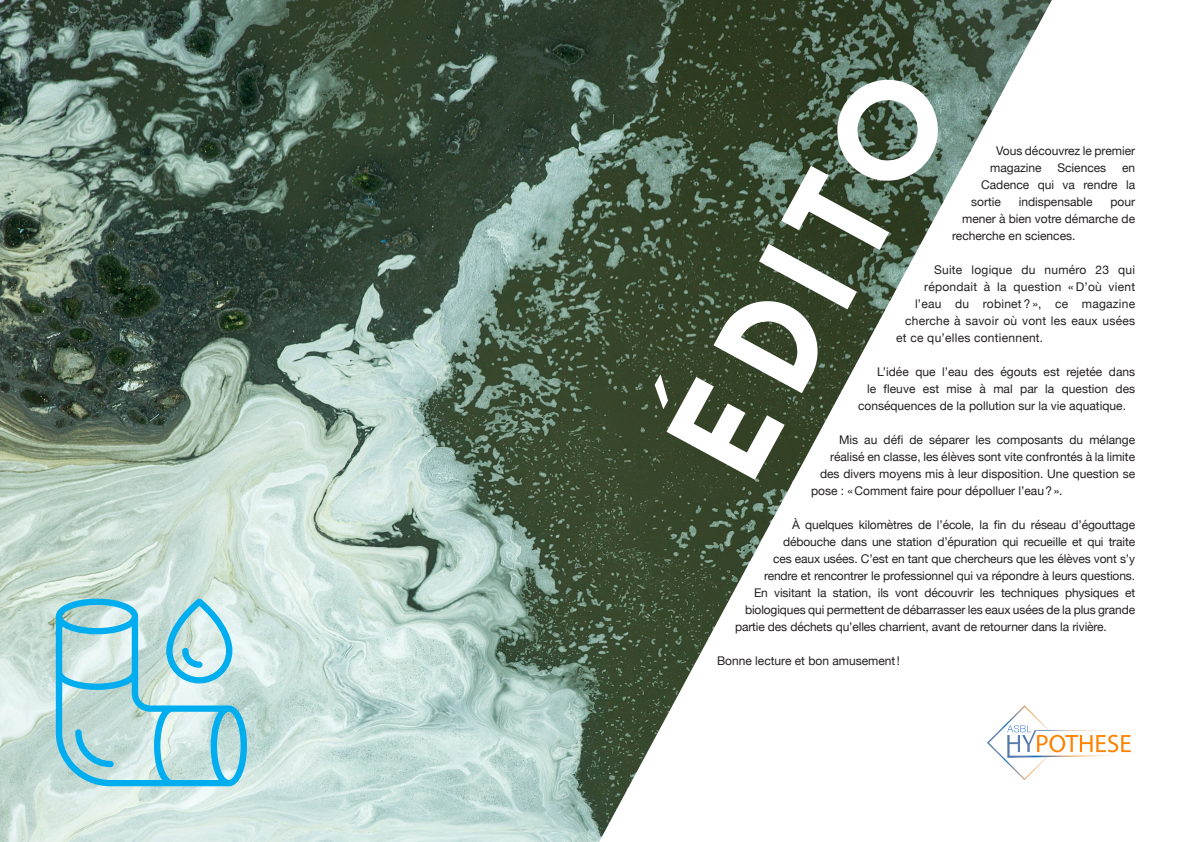
<style>
.page{position:relative;width:1191px;height:842px;background:#fff}
.page>*{position:absolute;margin:0;border:0;box-sizing:border-box;transform-origin:0 0}
.t1{font:130px "Antraste";color:#fff}
.Style_de_paragraphe{font:12px/17px "Helvetica Neue";color:#231f20}
.Style_de_paragraphe-2{font:12px "Helvetica Neue";letter-spacing:.02em;color:#231f20}
</style>
<div class="page">
<img style="left:0;top:0;width:1051px;height:842px">
<svg style="left:987px;top:705px;width:143px;height:75px"></svg>
<svg style="left:55px;top:597px;width:193px;height:190px;background:#a2d7e1"></svg>
<p class="t1" style="left:627px;top:438px;width:454px;rotate:-62deg">Édito</p>
<p class="Style_de_paragraphe" style="left:990px;top:143px;width:147px;text-indent:6px">Vous découvrez le premier magazine</p>
<p class="Style_de_paragraphe" style="left:1057px;top:160px;width:50px">Sciences</p>
<p class="Style_de_paragraphe" style="left:1122px;top:160px;width:15px">en</p>
<p class="Style_de_paragraphe" style="left:981px;top:177px;width:156px">Cadence qui va rendre la</p>
<p class="Style_de_paragraphe" style="left:971px;top:194px;width:31px">sortie</p>
<p class="Style_de_paragraphe" style="left:1018px;top:194px;width:76px">indispensable</p>
<p class="Style_de_paragraphe" style="left:1110px;top:194px;width:26px">pour</p>
<p class="Style_de_paragraphe" style="left:962px;top:211px;width:175px">mener à bien votre démarche de</p>
<p class="Style_de_paragraphe" style="left:952px;top:228px;width:125px">recherche en sciences.</p>
<p class="Style_de_paragraphe-2" style="left:934px;top:261px;width:202px">Suite logique du numéro 23 qui</p>
<p class="Style_de_paragraphe-2" style="left:924px;top:278px;width:212px">répondait à la question « D’où vient</p>
<p class="Style_de_paragraphe-2" style="left:915px;top:295px;width:221px">l’eau du robinet? », ce magazine</p>
<p class="Style_de_paragraphe-2" style="left:905px;top:312px;width:232px">cherche à savoir où vont les eaux usées</p>
<p class="Style_de_paragraphe-2" style="left:896px;top:329px;width:149px">et ce qu’elles contiennent.</p>
<p class="Style_de_paragraphe" style="left:877px;top:364px;width:260px">L’idée que l’eau des égouts est rejetée dans</p>
<p class="Style_de_paragraphe" style="left:867px;top:381px;width:269px">le fleuve est mise à mal par la question des</p>
<p class="Style_de_paragraphe" style="left:858px;top:398px;width:269px">conséquences de la pollution sur la vie aquatique.</p>
<p class="Style_de_paragraphe" style="left:839px;top:432px;width:298px">Mis au défi de séparer les composants du mélange</p>
<p class="Style_de_paragraphe" style="left:830px;top:449px;width:307px">réalisé en classe, les élèves sont vite confrontés à la limite</p>
<p class="Style_de_paragraphe" style="left:820px;top:466px;width:316px">des divers moyens mis à leur disposition. Une question se</p>
<p class="Style_de_paragraphe" style="left:811px;top:483px;width:253px">pose : «Comment faire pour dépolluer l’eau?».</p>
<p class="Style_de_paragraphe" style="left:792px;top:517px;width:344px">À quelques kilomètres de l’école, la fin du réseau d’égouttage</p>
<p class="Style_de_paragraphe" style="left:783px;top:534px;width:354px">débouche dans une station d’épuration qui recueille et qui traite</p>
<p class="Style_de_paragraphe" style="left:773px;top:551px;width:363px">ces eaux usées. C’est en tant que chercheurs que les élèves vont s’y</p>
<p class="Style_de_paragraphe" style="left:764px;top:568px;width:372px">rendre et rencontrer le professionnel qui va répondre à leurs questions.</p>
<p class="Style_de_paragraphe" style="left:754px;top:585px;width:383px">En visitant la station, ils vont découvrir les techniques physiques et</p>
<p class="Style_de_paragraphe" style="left:745px;top:602px;width:391px">biologiques qui permettent de débarrasser les eaux usées de la plus grande</p>
<p class="Style_de_paragraphe" style="left:735px;top:619px;width:373px">partie des déchets qu’elles charrient, avant de retourner dans la rivière.</p>
<p class="Style_de_paragraphe" style="left:717px;top:653px;width:184px">Bonne lecture et bon amusement!</p>
</div>
